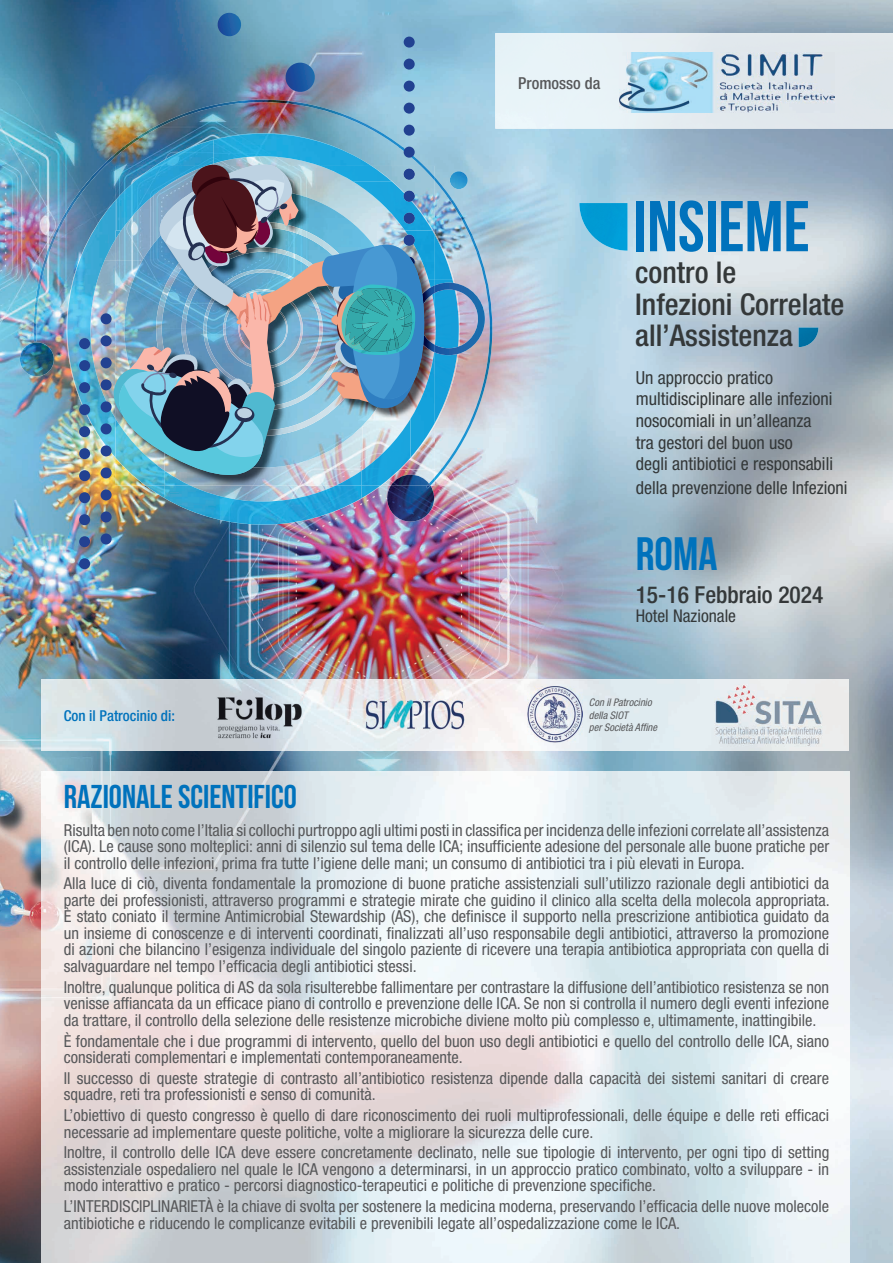
<style>
.page{position:relative;width:893px;height:1263px;background:#fff}
.page>*{position:absolute;margin:0;border:0;box-sizing:border-box;transform-origin:0 0}
.t1{font:71.7px "Bebas Neue";color:#0072bc}
.t2{font:46.8px "Bebas Neue";color:#0072bc}
.t3{font:33px "Bebas Neue";color:#0072bc}
.t4{font:500 condensed 30px/31.5px "Helvetica Neue LT Std";color:#343839}
.t5{font:500 condensed 23.4px "Helvetica Neue LT Std";color:#343839}
.t6{font:condensed 18px/21.6px "Helvetica Neue LT Std";color:#343839}
.t7{font:condensed 17.55px "Helvetica Neue LT Std";color:#343839}
.t8{font:condensed 16.5px/16.5px "Helvetica Neue LT Std";color:#57585a;text-align:justify}
.t9{font:500 condensed 16.5px "Helvetica Neue LT Std";color:#57585a}
.t10{font:500 condensed 15px "Helvetica Neue LT Std";color:#0072bc}
.t11{font:italic condensed 10.5px/12.6px "Helvetica Neue LT Std";color:#57585a}
</style>
<div class="page">
<img style="left:0;top:0;width:893px;height:1263px">
<img style="left:41px;top:771px;width:808px;height:492px">
<img style="left:495px;top:33px;width:398px;height:96px">
<img style="left:79px;top:163px;width:76px;height:98px">
<img style="left:247px;top:156px;width:125px;height:9px">
<img style="left:67px;top:261px;width:47px;height:197px">
<img style="left:214px;top:488px;width:48px;height:6px">
<img style="left:214px;top:163px;width:33px;height:2px">
<img style="left:155px;top:148px;width:59px;height:17px">
<img style="left:214px;top:148px;width:46px;height:15px">
<img style="left:79px;top:204px;width:33px;height:125px">
<img style="left:146px;top:488px;width:19px;height:11px">
<img style="left:361px;top:488px;width:19px;height:10px">
<img style="left:165px;top:488px;width:49px;height:30px">
<img style="left:312px;top:488px;width:49px;height:30px">
<img style="left:214px;top:494px;width:98px;height:31px">
<img style="left:41px;top:679px;width:808px;height:72px">
<img style="left:122px;top:100px;width:282px;height:48px">
<img style="left:76px;top:147px;width:51px;height:49px">
<img style="left:399px;top:147px;width:51px;height:18px">
<img style="left:34px;top:196px;width:45px;height:146px">
<img style="left:485px;top:196px;width:7px;height:277px">
<img style="left:387px;top:488px;width:47px;height:34px">
<svg style="left:217px;top:13px;width:25px;height:24px"></svg>
<svg style="left:284px;top:63px;width:32px;height:30px"></svg>
<img style="left:20px;top:342px;width:34px;height:34px;border-radius:17px">
<div style="left:101px;top:313px;width:11px;height:11px;background:#224191;border-radius:50%"></div>
<div style="left:101px;top:335px;width:11px;height:11px;background:#224191;border-radius:50%"></div>
<div style="left:101px;top:357px;width:11px;height:11px;background:#224191;border-radius:50%"></div>
<div style="left:101px;top:379px;width:11px;height:11px;background:#224191;border-radius:50%"></div>
<div style="left:101px;top:401px;width:11px;height:11px;background:#224191;border-radius:50%"></div>
<div style="left:101px;top:423px;width:11px;height:11px;background:#224191;border-radius:50%"></div>
<div style="left:101px;top:445px;width:11px;height:11px;background:#224191;border-radius:50%"></div>
<div style="left:101px;top:467px;width:11px;height:11px;background:#224191;border-radius:50%"></div>
<div style="left:101px;top:489px;width:11px;height:11px;background:#224191;border-radius:50%"></div>
<div style="left:101px;top:511px;width:11px;height:11px;background:#224191;border-radius:50%"></div>
<div style="left:101px;top:533px;width:11px;height:11px;background:#224191;border-radius:50%"></div>
<div style="left:79px;top:338px;width:11px;height:11px;background:#224191;border-radius:50%"></div>
<div style="left:79px;top:360px;width:11px;height:11px;background:#224191;border-radius:50%"></div>
<div style="left:79px;top:382px;width:11px;height:11px;background:#224191;border-radius:50%"></div>
<div style="left:79px;top:404px;width:11px;height:11px;background:#224191;border-radius:50%"></div>
<div style="left:79px;top:426px;width:11px;height:11px;background:#224191;border-radius:50%"></div>
<div style="left:79px;top:448px;width:11px;height:11px;background:#224191;border-radius:50%"></div>
<div style="left:79px;top:470px;width:11px;height:11px;background:#224191;border-radius:50%"></div>
<div style="left:79px;top:492px;width:11px;height:11px;background:#224191;border-radius:50%"></div>
<div style="left:79px;top:514px;width:11px;height:11px;background:#224191;border-radius:50%"></div>
<div style="left:79px;top:536px;width:11px;height:11px;background:#224191;border-radius:50%"></div>
<div style="left:79px;top:558px;width:11px;height:11px;background:#224191;border-radius:50%"></div>
<div style="left:404px;top:37px;width:11px;height:11px;background:#224191;border-radius:50%"></div>
<div style="left:404px;top:59px;width:11px;height:11px;background:#224191;border-radius:50%"></div>
<div style="left:404px;top:81px;width:11px;height:11px;background:#224191;border-radius:50%"></div>
<div style="left:404px;top:103px;width:11px;height:11px;background:#224191;border-radius:50%"></div>
<div style="left:404px;top:125px;width:11px;height:11px;background:#224191;border-radius:50%"></div>
<div style="left:404px;top:147px;width:11px;height:11px;background:#224191;border-radius:50%"></div>
<img style="left:527px;top:686px;width:56px;height:56px">
<img style="left:579px;top:203px;width:48px;height:48px">
<img style="left:798px;top:327px;width:20px;height:20px">
<img style="left:114px;top:165px;width:371px;height:323px">
<img style="left:620px;top:53px;width:214px;height:59px">
<img style="left:217px;top:697px;width:85px;height:42px">
<img style="left:714px;top:684px;width:110px;height:63px">
<img style="left:365px;top:700px;width:100px;height:30px">
<p class="t10" style="left:64px;top:707px;width:113px">Con il Patrocinio di:</p>
<h3 class="t3" style="left:64px;top:778px;width:235px">RAZIONALE SCIENTIFICO</h3>
<p class="t9" style="left:518px;top:74px;width:84px">Promosso da</p>
<h1 class="t1" style="left:634px;top:187px;width:178px">INSIEME</h1>
<h3 class="t4" style="left:635px;top:256px;width:211px">contro le<br>Infezioni Correlate all’Assistenza</h3>
<p class="t6" style="left:636px;top:367px;width:199px">Un approccio pratico multidisciplinare alle infezioni nosocomiali in un’alleanza tra gestori del buon uso<br>degli antibiotici e responsabili</p>
<p class="t6" style="left:636px;top:476px;width:213px">della prevenzione delle Infezioni</p>
<h2 class="t2" style="left:636px;top:528px;width:83px">ROMA</h2>
<h3 class="t5" style="left:636px;top:581px;width:189px">15-16 Febbraio 2024</h3>
<p class="t7" style="left:636px;top:606px;width:102px">Hotel Nazionale</p>
<p class="t11" style="left:589px;top:696px;width:70px">Con il Patrocinio della SIOT<br>per Società Affine</p>
<p class="t8" style="left:64px;top:821px;width:767px">Risulta ben noto come l’Italia si collochi purtroppo agli ultimi posti in classifica per incidenza delle infezioni correlate all’assistenza (ICA). Le cause sono molteplici: anni di silenzio sul tema delle ICA; insufficiente adesione del personale alle buone pratiche per il controllo delle infezioni, prima fra tutte l’igiene delle mani; un consumo di antibiotici tra i più elevati in Europa.</p>
<p class="t8" style="left:64px;top:875px;width:767px">Alla luce di ciò, diventa fondamentale la promozione di buone pratiche assistenziali sull’utilizzo razionale degli antibiotici da parte dei professionisti, attraverso programmi e strategie mirate che guidino il clinico alla scelta della molecola appropriata.<br>È stato coniato il termine Antimicrobial Stewardship (AS), che definisce il supporto nella prescrizione antibiotica guidato da un insieme di conoscenze e di interventi coordinati, finalizzati all’uso responsabile degli antibiotici, attraverso la promozione di azioni che bilancino l’esigenza individuale del singolo paziente di ricevere una terapia antibiotica appropriata con quella di salvaguardare nel tempo l’efficacia degli antibiotici stessi.</p>
<p class="t8" style="left:64px;top:978px;width:767px">Inoltre, qualunque politica di AS da sola risulterebbe fallimentare per contrastare la diffusione dell’antibiotico resistenza se non venisse affiancata da un efficace piano di controllo e prevenzione delle ICA. Se non si controlla il numero degli eventi infezione da trattare, il controllo della selezione delle resistenze microbiche diviene molto più complesso e, ultimamente, inattingibile.</p>
<p class="t8" style="left:64px;top:1032px;width:767px">È fondamentale che i due programmi di intervento, quello del buon uso degli antibiotici e quello del controllo delle ICA, siano considerati complementari e implementati contemporaneamente.</p>
<p class="t8" style="left:64px;top:1069px;width:767px">Il successo di queste strategie di contrasto all’antibiotico resistenza dipende dalla capacità dei sistemi sanitari di creare squadre, reti tra professionisti e senso di comunità.</p>
<p class="t8" style="left:64px;top:1107px;width:767px">L’obiettivo di questo congresso è quello di dare riconoscimento dei ruoli multiprofessionali, delle équipe e delle reti efficaci necessarie ad implementare queste politiche, volte a migliorare la sicurezza delle cure.</p>
<p class="t8" style="left:64px;top:1144px;width:767px">Inoltre, il controllo delle ICA deve essere concretamente declinato, nelle sue tipologie di intervento, per ogni tipo di setting assistenziale ospedaliero nel quale le ICA vengono a determinarsi, in un approccio pratico combinato, volto a sviluppare - in modo interattivo e pratico - percorsi diagnostico-terapeutici e politiche di prevenzione specifiche.</p>
<p class="t8" style="left:64px;top:1198px;width:767px">L’INTERDISCIPLINARIETÀ è la chiave di svolta per sostenere la medicina moderna, preservando l’efficacia delle nuove molecole antibiotiche e riducendo le complicanze evitabili e prevenibili legate all’ospedalizzazione come le ICA.</p>
</div>
